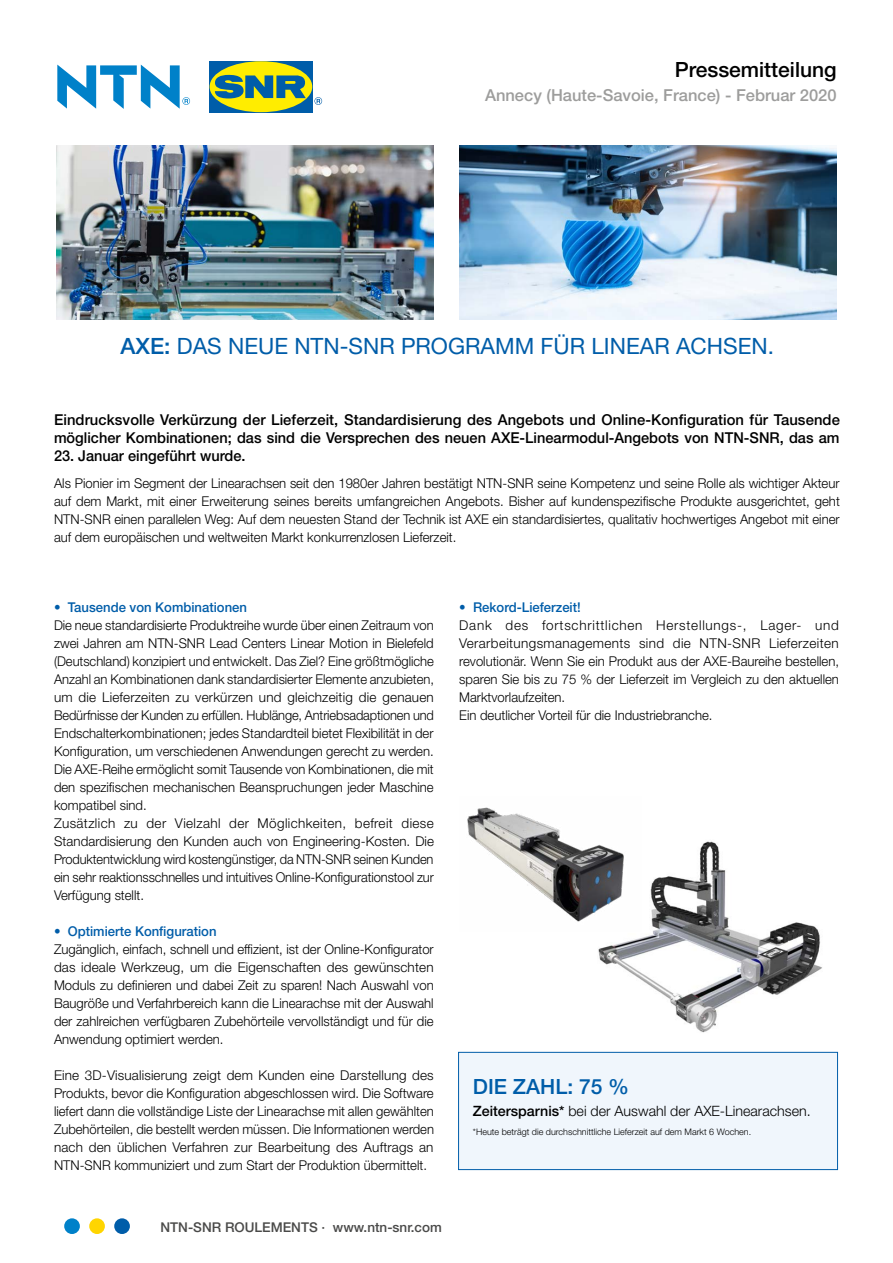
<style>
.page{position:relative;width:893px;height:1263px;background:#fff}
.page>*{position:absolute;margin:0;border:0;box-sizing:border-box;transform-origin:0 0}
.t1{font:22.5px "Helvetica Neue LT Std";color:#005da9}
.t2{font:500 21px "Helvetica Neue LT Std";color:#000}
.t3{font:500 21px "Helvetica Neue LT Std";color:#005da9}
.t4{font:500 16.5px "Helvetica Neue LT Std";color:#9d9d9c}
.t5{font:500 15px/18px "Helvetica Neue LT Std";color:#000}
.t6{font:300 14.25px "Helvetica Neue LT Std";color:#000}
.t7{font:300 13.5px/18px "Helvetica Neue LT Std";color:#000;text-align:justify}
.t8{font:500 13.5px "Helvetica Neue LT Std";color:#005da9}
.t9{font:500 13.5px "Helvetica Neue LT Std";color:#4a4a49}
.t10{font:300 9px "Helvetica Neue LT Std";color:#000}
.s1{font-weight:500}
</style>
<div class="page">
<svg style="left:57px;top:65px;width:133px;height:44px"></svg>
<div style="left:209px;top:61px;width:104px;height:52px;background:#005da9"></div>
<div style="left:210px;top:61px;width:102px;height:51px;background:#ffed00;border-radius:50%"></div>
<svg style="left:215px;top:75px;width:91px;height:23px"></svg>
<svg style="left:314px;top:97px;width:8px;height:8px"></svg>
<div style="left:64px;top:1218px;width:16px;height:16px;background:#0081c9;border-radius:50%"></div>
<div style="left:89px;top:1218px;width:16px;height:16px;background:#ffd500;border-radius:50%"></div>
<div style="left:114px;top:1218px;width:16px;height:16px;background:#005da9;border-radius:50%"></div>
<img style="left:598px;top:841px;width:224px;height:192px">
<div style="left:458px;top:1052px;width:380px;height:118px;background:#f0f6fc;border:1px solid #005da9"></div>
<img style="left:467px;top:807px;width:174px;height:124px">
<img style="left:459px;top:145px;width:378px;height:174px">
<img style="left:57px;top:145px;width:377px;height:174px">
<h2 class="t2" style="left:675px;top:57px;width:163px">Pressemitteilung</h2>
<p class="t4" style="left:485px;top:85px;width:353px">Annecy (Haute-Savoie, France) - Februar 2020</p>
<h1 class="t1" style="left:121px;top:332px;width:655px"><span class="s1">AXE:</span> DAS NEUE NTN-SNR PROGRAMM FÜR LINEAR ACHSEN.</h1>
<p class="t5" style="left:54px;top:410px;width:787px">Eindrucksvolle Verkürzung der Lieferzeit, Standardisierung des Angebots und Online-Konfiguration für Tausende möglicher Kombinationen; das sind die Versprechen des neuen AXE-Linearmodul-Angebots von NTN-SNR, das am</p>
<p class="t5" style="left:54px;top:446px;width:193px">23. Januar eingeführt wurde.</p>
<p class="t7" style="left:54px;top:473px;width:787px">Als Pionier im Segment der Linearachsen seit den 1980er Jahren bestätigt NTN-SNR seine Kompetenz und seine Rolle als wichtiger Akteur auf dem Markt, mit einer Erweiterung seines bereits umfangreichen Angebots. Bisher auf kundenspezifische Produkte ausgerichtet, geht NTN-SNR einen parallelen Weg: Auf dem neuesten Stand der Technik ist AXE ein standardisiertes, qualitativ hochwertiges Angebot mit einer auf dem europäischen und weltweiten Markt konkurrenzlosen Lieferzeit.</p>
<p class="t8" style="left:54px;top:599px;width:194px">• Tausende von Kombinationen</p>
<p class="t7" style="left:54px;top:616px;width:382px;text-align:left">Die neue standardisierte Produktreihe wurde über einen Zeitraum von zwei Jahren am NTN-SNR Lead Centers Linear Motion in Bielefeld (Deutschland) konzipiert und entwickelt. Das Ziel? Eine größtmögliche Anzahl an Kombinationen dank standardisierter Elemente anzubieten, um die Lieferzeiten zu verkürzen und gleichzeitig die genauen Bedürfnisse der Kunden zu erfüllen. Hublänge, Antriebsadaptionen und Endschalterkombinationen; jedes Standardteil bietet Flexibilität in der Konfiguration, um verschiedenen Anwendungen gerecht zu werden.<br>Die AXE-Reihe ermöglicht somit Tausende von Kombinationen, die mit den spezifischen mechanischen Beanspruchungen jeder Maschine kompatibel sind.<br>Zusätzlich zu der Vielzahl der Möglichkeiten, befreit diese Standardisierung den Kunden auch von Engineering-Kosten. Die Produktentwicklung wird kostengünstiger, da NTN-SNR seinen Kunden ein sehr reaktionsschnelles und intuitives Online-Konfigurationstool zur Verfügung stellt.</p>
<p class="t8" style="left:54px;top:923px;width:164px">• Optimierte Konfiguration</p>
<p class="t7" style="left:54px;top:939px;width:381px">Zugänglich, einfach, schnell und effizient, ist der Online-Konfigurator das ideale Werkzeug, um die Eigenschaften des gewünschten Moduls zu definieren und dabei Zeit zu sparen! Nach Auswahl von Baugröße und Verfahrbereich kann die Linearachse mit der Auswahl der zahlreichen verfügbaren Zubehörteile vervollständigt und für die Anwendung optimiert werden.</p>
<p class="t7" style="left:54px;top:1065px;width:382px">Eine 3D-Visualisierung zeigt dem Kunden eine Darstellung des Produkts, bevor die Konfiguration abgeschlossen wird. Die Software liefert dann die vollständige Liste der Linearachse mit allen gewählten Zubehörteilen, die bestellt werden müssen. Die Informationen werden nach den üblichen Verfahren zur Bearbeitung des Auftrags an NTN-SNR kommuniziert und zum Start der Produktion übermittelt.</p>
<p class="t8" style="left:459px;top:599px;width:123px">• Rekord-Lieferzeit!</p>
<p class="t7" style="left:459px;top:616px;width:381px;text-align:left">Dank des fortschrittlichen Herstellungs-, Lager- und Verarbeitungsmanagements sind die NTN-SNR Lieferzeiten revolutionär. Wenn Sie ein Produkt aus der AXE-Baureihe bestellen, sparen Sie bis zu 75 % der Lieferzeit im Vergleich zu den aktuellen Marktvorlaufzeiten.<br>Ein deutlicher Vorteil für die Industriebranche.</p>
<h2 class="t3" style="left:473px;top:1074px;width:158px">DIE ZAHL: 75 %</h2>
<p class="t6" style="left:473px;top:1102px;width:339px"><span class="s1">Zeitersparnis*</span> bei der Auswahl der AXE-Linearachsen.</p>
<p class="t10" style="left:473px;top:1126px;width:280px">*Heute beträgt die durchschnittliche Lieferzeit auf dem Markt 6 Wochen.</p>
<p class="t9" style="left:161px;top:1219px;width:283px">NTN-SNR ROULEMENTS · www.ntn-snr.com</p>
</div>
